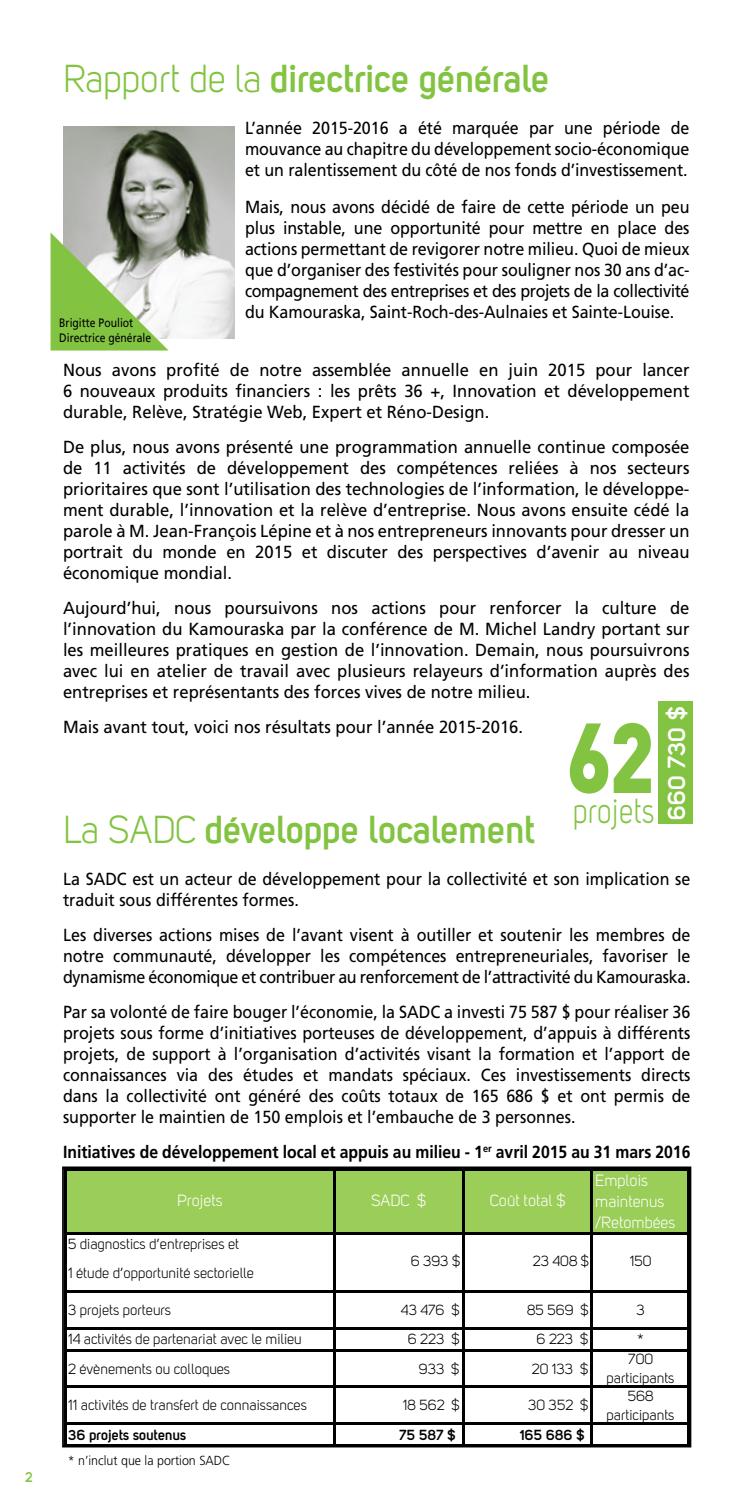
<style>
.page{position:relative;width:756px;height:1512px;background:#fff}
.page>*{position:absolute;margin:0;border:0;box-sizing:border-box;transform-origin:0 0}
.t1{font:900 97.65px "DIN";color:#82c341;scale:.83 1}
.t2{font:700 38.5px "Uni Sans Semi";color:#82c341;scale:.95 1}
.t3{font:34.3px "Uni Sans Book";letter-spacing:.02em;color:#82c341;scale:.83 1}
.t4{font:700 24.5px "Uni Sans Semi";color:#fff}
.t5{font:17.5px/21px "Frutiger";color:#000;text-align:justify;scale:.92 1}
.t6{font:17.5px/21px "Frutiger";color:#000;text-align:justify;scale:.95 1}
.t7{font:700 17.5px "Frutiger";color:#000;scale:.9 1}
.t8{font:16.1px/21px "Uni";color:#fff}
.t9{font:14.53px/18.7px "Uni";color:#000;text-align:center}
.t10{font:700 14.53px "Uni";color:#000}
.t11{font:700 14px "Uni Sans Semi";color:#82c341;scale:.95 1}
.t12{font:300 13.12px "Frutiger";color:#000;scale:.95 1}
.t13{font:12.25px/14.7px "Frutiger";color:#000;scale:.85 1}
.s1{font-family:"Uni Sans Book";font-weight:400}
</style>
<div class="page">
<img style="left:63px;top:126px;width:171px;height:213px">
<div style="left:66px;top:1170px;width:623px;height:64px;background:#9ace58"></div>
<hr style="left:64px;top:1168px;width:2px;height:279px;background:#000">
<hr style="left:333px;top:1171px;width:3px;height:276px;background:#000">
<hr style="left:462px;top:1171px;width:2px;height:276px;background:#000">
<hr style="left:590px;top:1171px;width:3px;height:276px;background:#000">
<hr style="left:66px;top:1168px;width:624px;height:3px;background:#000">
<hr style="left:66px;top:1232px;width:624px;height:3px;background:#000">
<hr style="left:66px;top:1290px;width:624px;height:3px;background:#000">
<hr style="left:66px;top:1327px;width:624px;height:2px;background:#000">
<hr style="left:66px;top:1349px;width:624px;height:3px;background:#000">
<hr style="left:66px;top:1386px;width:624px;height:2px;background:#000">
<hr style="left:66px;top:1422px;width:624px;height:3px;background:#000">
<div style="left:62px;top:1167px;width:629px;height:280px;border:2px solid #000"></div>
<svg style="left:62px;top:1427px;width:19px;height:21px"></svg>
<svg style="left:51px;top:232px;width:118px;height:119px"></svg>
<div style="left:659px;top:702px;width:34px;height:122px;background:#82c341"></div>
<p class="t11" style="left:26px;top:1469px;width:9px">2</p>
<h2 class="t2" style="left:63px;top:55px;width:514px"><span class="s1">Rapport de la</span> directrice générale</h2>
<p class="t5" style="left:245px;top:118px;width:485px">L’année 2015-2016 a été marquée par une période de mouvance au chapitre du développement socio-économique et un ralentissement du côté de nos fonds d’investissement.</p>
<p class="t5" style="left:245px;top:196px;width:485px">Mais, nous avons décidé de faire de cette période un peu plus instable, une opportunité pour mettre en place des actions permettant de revigorer notre milieu. Quoi de mieux que d’organiser des festivités pour souligner nos 30 ans d’ac&shy;compagnement des entreprises et des projets de la collectivité du Kamouraska, Saint-Roch-des-Aulnaies et Sainte-Louise.</p>
<p class="t13" style="left:59px;top:316px;width:110px">Brigitte Pouliot<br>Directrice générale</p>
<p class="t6" style="left:63px;top:359px;width:661px">Nous avons profité de notre assemblée annuelle en juin 2015 pour lancer 6 nouveaux produits financiers : les prêts 36 +, Innovation et développement durable, Relève, Stratégie Web, Expert et Réno-Design.</p>
<p class="t6" style="left:63px;top:436px;width:661px">De plus, nous avons présenté une programmation annuelle continue composée de 11 activités de développement des compétences reliées à nos secteurs prioritaires que sont l’utilisation des technologies de l’information, le développe&shy;ment durable, l’innovation et la relève d’entreprise. Nous avons ensuite cédé la parole à M. Jean-François Lépine et à nos entrepreneurs innovants pour dresser un portrait du monde en 2015 et discuter des perspectives d’avenir au niveau économique mondial.</p>
<p class="t6" style="left:63px;top:597px;width:661px">Aujourd’hui, nous poursuivons nos actions pour renforcer la culture de l’innovation du Kamouraska par la conférence de M. Michel Landry portant sur les meilleures pratiques en gestion de l’innovation. Demain, nous poursuivrons avec lui en atelier de travail avec plusieurs relayeurs d’information auprès des entreprises et représentants des forces vives de notre milieu.</p>
<p class="t6" style="left:63px;top:716px;width:486px">Mais avant tout, voici nos résultats pour l’année 2015-2016.</p>
<h3 class="t4" style="left:662px;top:820px;width:116px;rotate:-90deg">660 730 $</h3>
<h1 class="t1" style="left:567px;top:692px;width:107px">62</h1>
<h3 class="t3" style="left:573px;top:791px;width:100px">projets</h3>
<h2 class="t2" style="left:63px;top:806px;width:499px"><span class="s1">La SADC</span> développe localement</h2>
<p class="t5" style="left:63px;top:868px;width:683px">La SADC est un acteur de développement pour la collectivité et son implication se traduit sous différentes formes.</p>
<p class="t5" style="left:63px;top:924px;width:684px">Les diverses actions mises de l’avant visent à outiller et soutenir les membres de notre communauté, développer les compétences entrepreneuriales, favoriser le dynamisme économique et contribuer au renforcement de l’attractivité du Kamouraska.</p>
<p class="t5" style="left:63px;top:1001px;width:684px">Par sa volonté de faire bouger l’économie, la SADC a investi 75 587 $ pour réaliser 36 projets sous forme d’initiatives porteuses de développement, d’appuis à différents projets, de support à l’organisation d’activités visant la formation et l’apport de connaissances via des études et mandats spéciaux. Ces investissements directs dans la collectivité ont généré des coûts totaux de 165 686 $ et ont permis de supporter le maintien de 150 emplois et l’embauche de 3 personnes.</p>
<p class="t7" style="left:63px;top:1141px;width:699px">Initiatives de développement local et appuis au milieu - 1<sup>er</sup> avril 2015 au 31 mars 2016</p>
<p class="t8" style="left:177px;top:1190px;width:47px">Projets</p>
<p class="t8" style="left:371px;top:1190px;width:57px">SADC $</p>
<p class="t8" style="left:490px;top:1190px;width:77px">Coût total $</p>
<p class="t8" style="left:595px;top:1170px;width:82px">Emplois maintenus /Retombées</p>
<p class="t9" style="left:68px;top:1229px;width:187px;line-height:28.9px;text-align:left">5 diagnostics d’entreprises et<br>1 étude d’opportunité sectorielle</p>
<p class="t9" style="left:68px;top:1300px;width:105px">3 projets porteurs</p>
<p class="t9" style="left:401px;top:1300px;width:60px">43 476 $</p>
<p class="t9" style="left:527px;top:1300px;width:63px">85 569 $</p>
<p class="t9" style="left:636px;top:1300px;width:10px">3</p>
<p class="t9" style="left:68px;top:1330px;width:235px">14 activités de partenariat avec le milieu</p>
<p class="t9" style="left:408px;top:1330px;width:53px">6 223 $</p>
<p class="t9" style="left:537px;top:1330px;width:53px">6 223 $</p>
<p class="t9" style="left:638px;top:1330px;width:8px">*</p>
<p class="t9" style="left:68px;top:1359px;width:164px">2 évènements ou colloques</p>
<p class="t9" style="left:419px;top:1359px;width:42px">933 $</p>
<p class="t9" style="left:532px;top:1359px;width:58px">20 133 $</p>
<p class="t9" style="left:607px;top:1350px;width:69px">700 participants</p>
<p class="t9" style="left:68px;top:1396px;width:240px">11 activités de transfert de connaissances</p>
<p class="t9" style="left:403px;top:1396px;width:58px">18 562 $</p>
<p class="t9" style="left:528px;top:1396px;width:62px">30 352 $</p>
<p class="t9" style="left:607px;top:1387px;width:69px">568 participants</p>
<p class="t10" style="left:68px;top:1426px;width:120px">36 projets soutenus</p>
<p class="t10" style="left:399px;top:1426px;width:58px">75 587 $</p>
<p class="t10" style="left:520px;top:1426px;width:66px">165 686 $</p>
<p class="t9" style="left:411px;top:1252px;width:51px">6 393 $</p>
<p class="t9" style="left:533px;top:1252px;width:58px">23 408 $</p>
<p class="t9" style="left:630px;top:1252px;width:23px">150</p>
<p class="t12" style="left:68px;top:1453px;width:173px">* n’inclut que la portion SADC</p>
</div>
